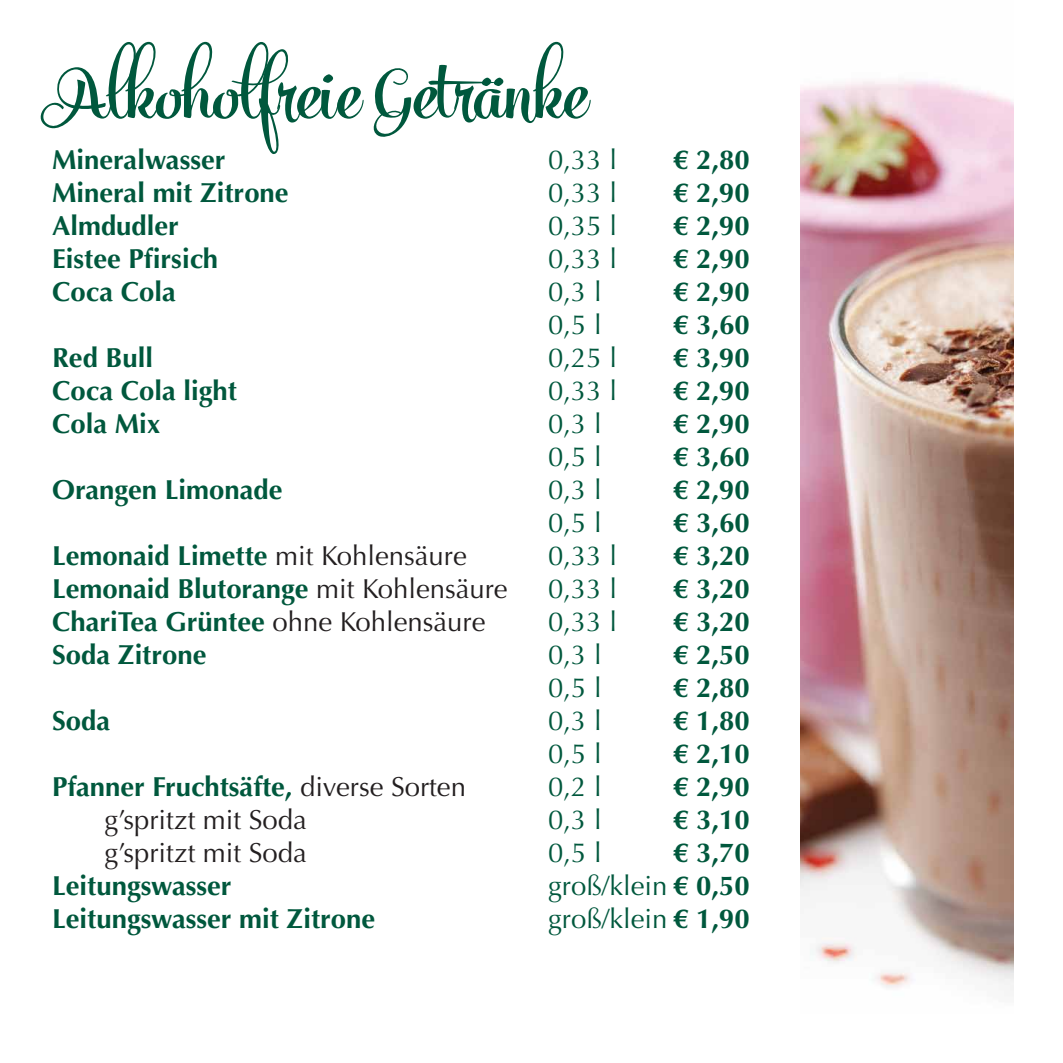
<style>
.page{position:relative;width:1063px;height:1063px;background:#fff}
.page>*{position:absolute;margin:0;border:0;box-sizing:border-box;transform-origin:0 0}
.t1{font:700 87.5px "Mercury Script";color:#00583d}
.t2{font:700 27.5px "Optima";color:#00583d}
.t3{font:27.5px "Optima";color:#00583d}
.t4{font:27.5px "Optima";color:#231f20}
.s1{font-weight:400;color:#231f20}
.s2{font-weight:700}
</style>
<div class="page">
<img style="left:801px;top:80px;width:212px;height:911px">
<h1 class="t1" style="left:50px;top:36px;width:540px">Alkoholfreie Getränke</h1>
<p class="t2" style="left:52px;top:143px;width:175px">Mineralwasser</p>
<p class="t3" style="left:548px;top:143px;width:70px">0,33 l</p>
<p class="t2" style="left:673px;top:143px;width:78px">€ 2,80</p>
<p class="t2" style="left:52px;top:176px;width:238px">Mineral mit Zitrone</p>
<p class="t3" style="left:548px;top:176px;width:70px">0,33 l</p>
<p class="t2" style="left:673px;top:176px;width:78px">€ 2,90</p>
<p class="t2" style="left:52px;top:209px;width:128px">Almdudler</p>
<p class="t3" style="left:548px;top:209px;width:70px">0,35 l</p>
<p class="t2" style="left:673px;top:209px;width:78px">€ 2,90</p>
<p class="t2" style="left:52px;top:242px;width:168px">Eistee Pfirsich</p>
<p class="t3" style="left:548px;top:242px;width:70px">0,33 l</p>
<p class="t2" style="left:673px;top:242px;width:78px">€ 2,90</p>
<p class="t2" style="left:52px;top:275px;width:125px">Coca Cola</p>
<p class="t3" style="left:548px;top:275px;width:55px">0,3 l</p>
<p class="t2" style="left:673px;top:275px;width:78px">€ 2,90</p>
<p class="t3" style="left:548px;top:308px;width:55px">0,5 l</p>
<p class="t2" style="left:673px;top:308px;width:78px">€ 3,60</p>
<p class="t2" style="left:52px;top:341px;width:102px">Red Bull</p>
<p class="t3" style="left:548px;top:341px;width:70px">0,25 l</p>
<p class="t2" style="left:673px;top:341px;width:78px">€ 3,90</p>
<p class="t2" style="left:52px;top:374px;width:186px">Coca Cola light</p>
<p class="t3" style="left:548px;top:374px;width:70px">0,33 l</p>
<p class="t2" style="left:673px;top:374px;width:78px">€ 2,90</p>
<p class="t2" style="left:52px;top:407px;width:110px">Cola Mix</p>
<p class="t3" style="left:548px;top:407px;width:55px">0,3 l</p>
<p class="t2" style="left:673px;top:407px;width:78px">€ 2,90</p>
<p class="t3" style="left:548px;top:440px;width:55px">0,5 l</p>
<p class="t2" style="left:673px;top:440px;width:78px">€ 3,60</p>
<p class="t2" style="left:52px;top:473px;width:232px">Orangen Limonade</p>
<p class="t3" style="left:548px;top:473px;width:55px">0,3 l</p>
<p class="t2" style="left:673px;top:473px;width:78px">€ 2,90</p>
<p class="t3" style="left:548px;top:506px;width:55px">0,5 l</p>
<p class="t2" style="left:673px;top:506px;width:78px">€ 3,60</p>
<p class="t2" style="left:52px;top:539px;width:416px">Lemonaid Limette <span class="s1">mit Kohlensäure</span></p>
<p class="t3" style="left:548px;top:539px;width:70px">0,33 l</p>
<p class="t2" style="left:673px;top:539px;width:78px">€ 3,20</p>
<p class="t2" style="left:52px;top:572px;width:457px">Lemonaid Blutorange <span class="s1">mit Kohlensäure</span></p>
<p class="t3" style="left:548px;top:572px;width:70px">0,33 l</p>
<p class="t2" style="left:673px;top:572px;width:78px">€ 3,20</p>
<p class="t2" style="left:52px;top:605px;width:435px">ChariTea Grüntee <span class="s1">ohne Kohlensäure</span></p>
<p class="t3" style="left:548px;top:605px;width:70px">0,33 l</p>
<p class="t2" style="left:673px;top:605px;width:78px">€ 3,20</p>
<p class="t2" style="left:52px;top:638px;width:156px">Soda Zitrone</p>
<p class="t3" style="left:548px;top:638px;width:55px">0,3 l</p>
<p class="t2" style="left:673px;top:638px;width:78px">€ 2,50</p>
<p class="t3" style="left:548px;top:671px;width:55px">0,5 l</p>
<p class="t2" style="left:673px;top:671px;width:78px">€ 2,80</p>
<p class="t2" style="left:52px;top:704px;width:60px">Soda</p>
<p class="t3" style="left:548px;top:704px;width:55px">0,3 l</p>
<p class="t2" style="left:673px;top:704px;width:78px">€ 1,80</p>
<p class="t3" style="left:548px;top:737px;width:55px">0,5 l</p>
<p class="t2" style="left:673px;top:737px;width:78px">€ 2,10</p>
<p class="t2" style="left:52px;top:770px;width:415px">Pfanner Fruchtsäfte, <span class="s1">diverse Sorten</span></p>
<p class="t3" style="left:548px;top:770px;width:55px">0,2 l</p>
<p class="t2" style="left:673px;top:770px;width:78px">€ 2,90</p>
<p class="t4" style="left:105px;top:803px;width:204px">g’spritzt mit Soda</p>
<p class="t3" style="left:548px;top:803px;width:55px">0,3 l</p>
<p class="t2" style="left:673px;top:803px;width:78px">€ 3,10</p>
<p class="t4" style="left:105px;top:836px;width:204px">g’spritzt mit Soda</p>
<p class="t3" style="left:548px;top:836px;width:55px">0,5 l</p>
<p class="t2" style="left:673px;top:836px;width:78px">€ 3,70</p>
<p class="t2" style="left:52px;top:869px;width:181px">Leitungswasser</p>
<p class="t3" style="left:548px;top:869px;width:203px">groß/klein <span class="s2">€ 0,50</span></p>
<p class="t2" style="left:52px;top:902px;width:325px">Leitungswasser mit Zitrone</p>
<p class="t3" style="left:548px;top:902px;width:203px">groß/klein <span class="s2">€ 1,90</span></p>
</div>
